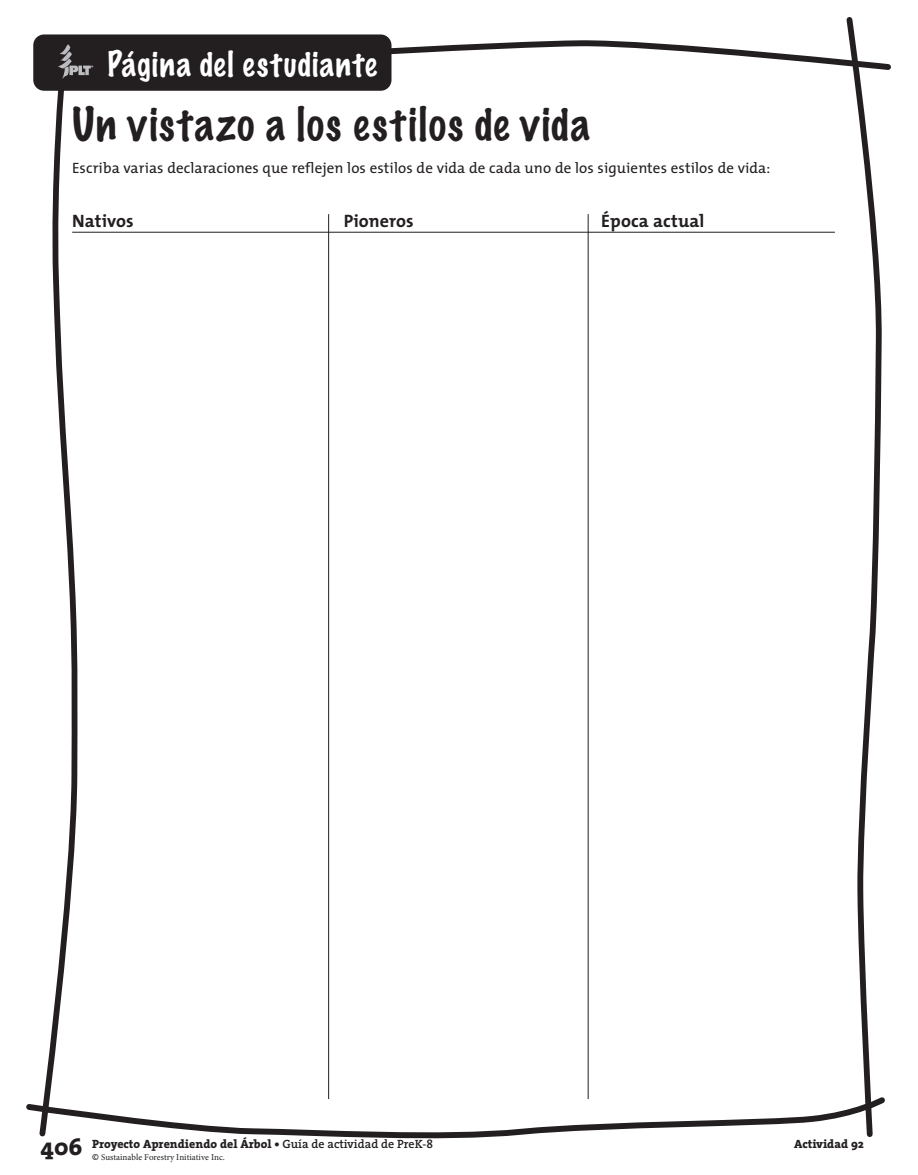
<style>
.page{position:relative;width:918px;height:1175px;background:#fff}
.page>*{position:absolute;margin:0;border:0;box-sizing:border-box;transform-origin:0 0}
.t1{font:100 42px "Marker Felt";letter-spacing:.045em;color:#231f20}
.t2{font:100 31.5px "Marker Felt";letter-spacing:.045em;color:#fff}
.t3{font:700 18px "The Mix";letter-spacing:.005em;color:#231f20}
.t4{font:15px "The Mix";letter-spacing:.005em;color:#231f20}
.t5{font:800 12px "The Serif";color:#231f20}
.t6{font:9px "Minion Pro";color:#231f20}
.s1{font-size:24px}
.s2{font-weight:600}
.s3{font-family:"The Mix"}
</style>
<div class="page">
<svg style="left:383px;top:36px;width:508px;height:55px"></svg>
<svg style="left:26px;top:1094px;width:859px;height:44px"></svg>
<svg style="left:37px;top:90px;width:43px;height:1048px"></svg>
<svg style="left:844px;top:17px;width:39px;height:1121px"></svg>
<hr style="left:72px;top:232px;width:763px;height:1px;background:#231f20">
<hr style="left:328px;top:214px;width:1px;height:885px;background:#231f20">
<hr style="left:588px;top:214px;width:1px;height:885px;background:#231f20">
<div style="left:33px;top:34px;width:358px;height:57px;background:#231f20;border-radius:11px"></div>
<img style="left:58px;top:44px;width:36px;height:35px">
<h2 class="t2" style="left:108px;top:42px;width:271px">Página del estudiante</h2>
<h1 class="t1" style="left:72px;top:95px;width:520px">Un vistazo a los estilos de vida</h1>
<p class="t4" style="left:72px;top:163px;width:700px">Escriba varias declaraciones que reflejen los estilos de vida de cada uno de los siguientes estilos de vida:</p>
<p class="t3" style="left:72px;top:215px;width:63px">Nativos</p>
<p class="t3" style="left:344px;top:215px;width:71px">Pioneros</p>
<p class="t3" style="left:601px;top:215px;width:105px">Época actual</p>
<p class="t5" style="left:40px;top:1139px;width:394px"><span class="s1">406</span> Proyecto Aprendiendo del Árbol • <span class="s2">Guía de actividad de PreK-8</span></p>
<p class="t6" style="left:92px;top:1151px;width:134px"><span class="s3">©</span> Sustainable Forestry Initiative Inc.</p>
<p class="t5" style="left:794px;top:1139px;width:71px">Actividad 92</p>
</div>
